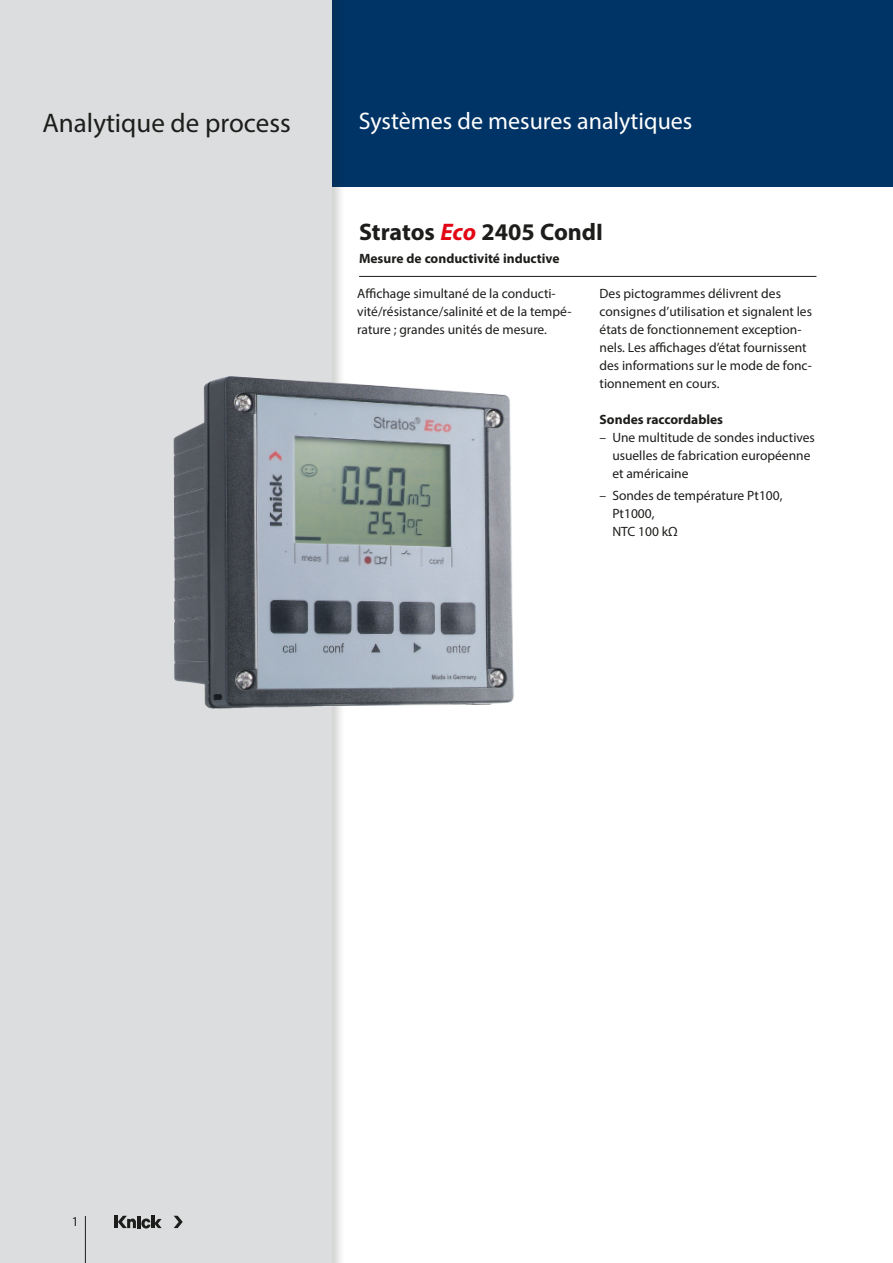
<style>
.page{position:relative;width:893px;height:1263px;background:#fff}
.page>*{position:absolute;margin:0;border:0;box-sizing:border-box;transform-origin:0 0}
.t1{font:27px "Myriad Pro";color:#1d1d1b}
.Produktgruppe{font:24px "Myriad Pro";color:#fff}
.t2{font:700 24px "Myriad Pro";color:#1d1d1b}
.t3{font:13.5px/18px "Myriad Pro";color:#1d1d1b}
.Subhead_Produkt{font:700 13.5px "Myriad Pro";color:#1d1d1b}
.s1{font-style:italic;color:#e30614}
</style>
<div class="page">
<div style="left:332px;top:0;width:561px;height:187px;background:#003466"></div>
<div style="left:0;top:0;width:346px;height:1263px;background:#1d1d1b;opacity:.2"></div>
<div style="left:0;top:0;width:332px;height:1263px;background:#dcddde"></div>
<hr style="left:85px;top:1216px;width:1px;height:47px;background:#1d1d1b">
<hr style="left:114px;top:1216px;width:4px;height:12px;background:#1d1d1b">
<svg style="left:174px;top:1216px;width:9px;height:12px"></svg>
<svg style="left:118px;top:1216px;width:44px;height:12px"></svg>
<hr style="left:359px;top:276px;width:457px;height:1px;background:#1d1d1b">
<img style="left:173px;top:367px;width:341px;height:357px">
<h1 class="t1" style="left:43px;top:106px;width:250px">Analytique de process</h1>
<p class="Produktgruppe" style="left:359px;top:107px;width:335px">Systèmes de mesures analytiques</p>
<p class="t2" style="left:359px;top:216px;width:245px">Stratos <span class="s1">Eco</span> 2405 CondI</p>
<p class="Subhead_Produkt" style="left:359px;top:250px;width:202px">Mesure de conductivité inductive</p>
<p class="t3" style="left:357px;top:284px;width:216px">Affichage simultané de la conducti&shy;vité/résistance/salinité et de la tempé&shy;rature ; grandes unités de mesure.</p>
<p class="t3" style="left:600px;top:284px;width:214px">Des pictogrammes délivrent des consignes d’utilisation et signalent les états de fonctionnement exception&shy;nels. Les affichages d’état fournissent des informations sur le mode de fonc&shy;tionnement en cours.</p>
<p class="Subhead_Produkt" style="left:600px;top:410px;width:125px">Sondes raccordables</p>
<p class="t3" style="left:612px;top:428px;width:204px;text-indent:-13px">– Une multitude de sondes inductives usuelles de fabrication européenne et américaine</p>
<p class="t3" style="left:612px;top:486px;width:172px;text-indent:-13px">– Sondes de température Pt100,<br>Pt1000,<br>NTC 100 kΩ</p>
<p class="t3" style="left:72px;top:1212px;width:8px">1</p>
</div>
